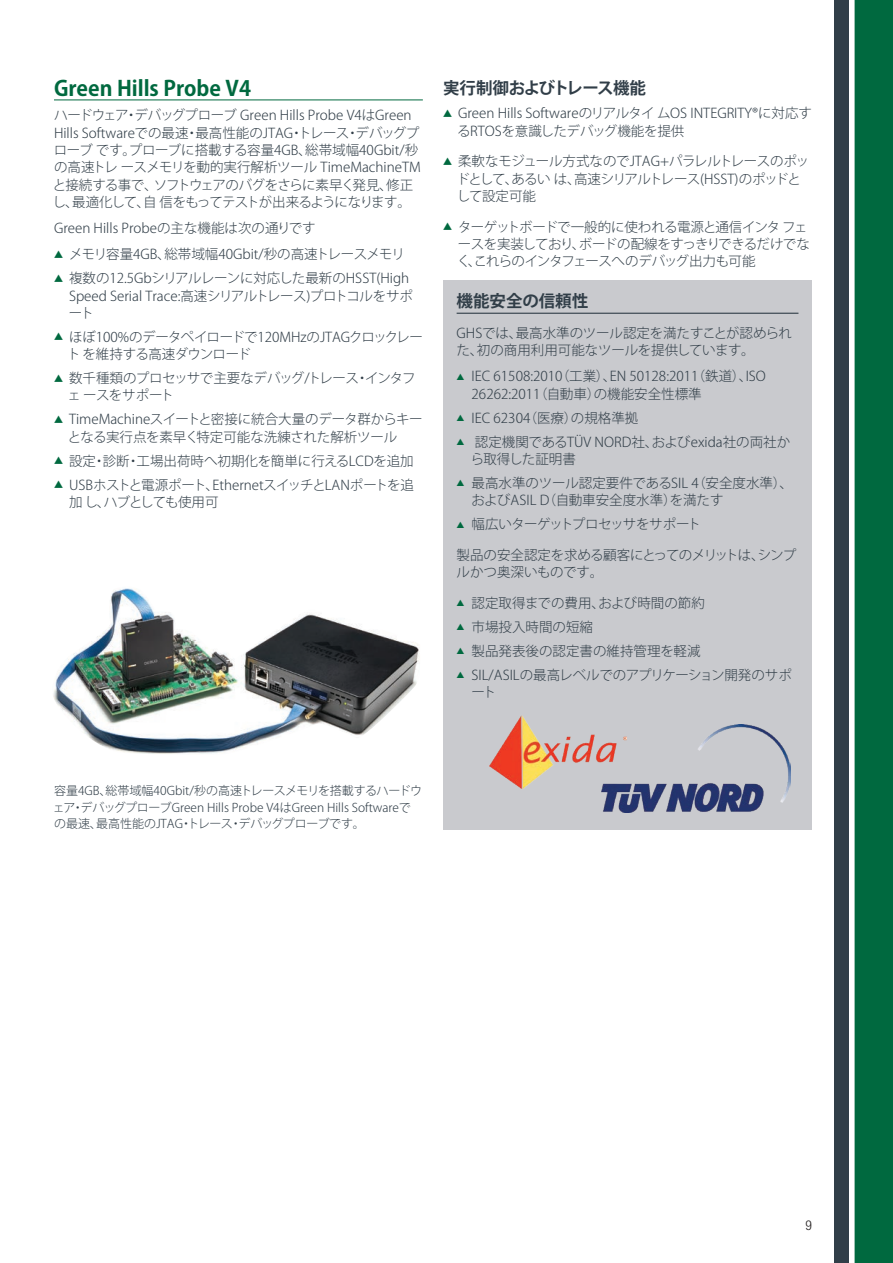
<style>
.page{position:relative;width:893px;height:1263px;background:#fff}
.page>*{position:absolute;margin:0;border:0;box-sizing:border-box;transform-origin:0 0}
.t1{font:700 21px "Koz Go Pro";color:#00693f}
.t2{font:700 16.5px "Koz Go Pro";letter-spacing:-.03em;color:#313e48}
.t3{font:700 16.5px "Koz Go Pro";letter-spacing:-.01em;color:#313e48}
.t4{font:300 13.5px/17.2px "Koz Go Std";color:#313e48}
.t5{font:300 13.5px/17.2px "Koz Go Std";letter-spacing:-.02em;color:#313e48}
.t6{font:300 13.5px/17.2px "Koz Go Std";letter-spacing:-.03em;color:#313e48}
.t7{font:300 13.5px/17.2px "Koz Go Std";letter-spacing:-.04em;color:#313e48}
.t8{font:300 condensed 13.5px "Helvetica Neue";color:#231f20}
.t9{font:300 12px/16.5px "Koz Go Std";color:#313e48}
.s1{font-weight:400;font-size:9px;color:#00693f}
.s2{color:#00693f}
</style>
<div class="page">
<div style="left:855px;top:0;width:38px;height:1263px;background:#00693f"></div>
<div style="left:834px;top:0;width:14px;height:1263px;background:#313e48"></div>
<hr style="left:54px;top:100px;width:369px;height:1px;background:#00693f">
<img style="left:53px;top:588px;width:367px;height:166px">
<div style="left:443px;top:280px;width:369px;height:550px;background:#c9cace"></div>
<hr style="left:457px;top:313px;width:341px;height:1px;background:#313e48">
<img style="left:601px;top:725px;width:189px;height:88px">
<img style="left:489px;top:715px;width:137px;height:73px">
<h1 class="t1" style="left:54px;top:75px;width:199px">Green Hills Probe V4</h1>
<p class="t4" style="left:53px;top:107px;width:370px">ハードウェア・デバッグプローブ Green Hills Probe V4はGreen Hills Softwareでの最速・最高性能のJTAG・トレース・デバッグプローブ です。プローブに搭載する容量4GB、総帯域幅40Gbit/秒の高速トレ ースメモリを動的実行解析ツール TimeMachineTMと接続する事で、ソフトウェアのバグをさらに素早く発見、修正し、最適化して、自 信をもってテストが出来るようになります。</p>
<p class="t4" style="left:54px;top:220px;width:263px">Green Hills Probeの主な機能は次の通りです</p>
<p class="t4" style="left:54px;top:246px;width:352px"><span class="s1">▲</span> メモリ容量4GB、総帯域幅40Gbit/秒の高速トレースメモリ</p>
<p class="t4" style="left:69px;top:270px;width:346px;text-indent:-15px"><span class="s1">▲</span> 複数の12.5Gbシリアルレーンに対応した最新のHSST(High<br>Speed Serial Trace:高速シリアルトレース)プロトコルをサポート</p>
<p class="t5" style="left:67px;top:328px;width:357px;text-indent:-13px"><span class="s1">▲</span> ほぼ100%のデータペイロードで120MHzのJTAGクロックレート を維持する高速ダウンロード</p>
<p class="t6" style="left:68px;top:370px;width:349px;text-indent:-14px"><span class="s1">▲</span> 数千種類のプロセッサで主要なデバッグ/トレース・インタフェ ースをサポート</p>
<p class="t4" style="left:68px;top:411px;width:356px;text-indent:-14px"><span class="s1">▲</span> TimeMachineスイートと密接に統合大量のデータ群からキーとなる実行点を素早く特定可能な洗練された解析ツール</p>
<p class="t4" style="left:54px;top:452px;width:361px"><span class="s1">▲</span> 設定・診断・工場出荷時へ初期化を簡単に行えるLCDを追加</p>
<p class="t5" style="left:69px;top:476px;width:346px;text-indent:-15px"><span class="s1">▲</span> USBホストと電源ポート、EthernetスイッチとLANポートを追加 し、ハブとしても使用可</p>
<p class="t2" style="left:443px;top:78px;width:204px">実行制御およびトレース機能</p>
<p class="t4" style="left:457px;top:105px;width:356px;text-indent:-14px"><span class="s1">▲</span> Green Hills Softwareのリアルタイ ムOS INTEGRITY®に対応するRTOSを意識したデバッグ機能を提供</p>
<p class="t6" style="left:456px;top:153px;width:354px;text-indent:-13px"><span class="s1">▲</span> 柔軟なモジュール方式なのでJTAG+パラレルトレースのポッドとして、あるい は、高速シリアルトレース(HSST)のポッドとして設定可能</p>
<p class="t7" style="left:457px;top:218px;width:354px;text-indent:-14px"><span class="s1">▲</span> ターゲットボードで一般的に使われる電源と通信インタ フェースを実装しており、ボードの配線をすっきりできるだけでなく、これらのインタフェースへのデバッグ出力も可能</p>
<p class="t3" style="left:457px;top:290px;width:133px">機能安全の信頼性</p>
<p class="t4" style="left:457px;top:324px;width:337px">GHSでは、最高水準のツール認定を満たすことが認められた、初の商用利用可能なツールを提供しています。</p>
<p class="t4" style="left:472px;top:368px;width:296px;text-indent:-15px"><span class="s2">▲</span> IEC 61508:2010（工業）、EN 50128:2011（鉄道）、ISO<br>26262:2011（自動車）の機能安全性標準</p>
<p class="t4" style="left:457px;top:409px;width:183px"><span class="s2">▲</span> IEC 62304（医療）の規格準拠</p>
<p class="t4" style="left:471px;top:433px;width:321px;text-indent:-14px"><span class="s2">▲</span> 認定機関であるTÜV NORD社、およびexida社の両社から取得した証明書</p>
<p class="t4" style="left:472px;top:474px;width:323px;text-indent:-15px"><span class="s2">▲</span> 最高水準のツール認定要件であるSIL 4（安全度水準）、およびASIL D（自動車安全度水準）を満たす</p>
<p class="t6" style="left:457px;top:516px;width:246px"><span class="s2">▲</span> 幅広いターゲットプロセッサをサポート</p>
<p class="t5" style="left:457px;top:546px;width:341px">製品の安全認定を求める顧客にとってのメリットは、シンプルかつ奥深いものです。</p>
<p class="t4" style="left:457px;top:594px;width:250px"><span class="s2">▲</span> 認定取得までの費用、および時間の節約</p>
<p class="t4" style="left:457px;top:618px;width:138px"><span class="s2">▲</span> 市場投入時間の短縮</p>
<p class="t4" style="left:457px;top:642px;width:245px"><span class="s2">▲</span> 製品発表後の認定書の維持管理を軽減</p>
<p class="t4" style="left:471px;top:666px;width:322px;text-indent:-15px"><span class="s2">▲</span> SIL/ASILの最高レベルでのアプリケーション開発のサポート</p>
<p class="t9" style="left:53px;top:783px;width:371px">容量4GB、総帯域幅40Gbit/秒の高速トレースメモリを搭載するハードウェア・デバッグプローブGreen Hills Probe V4はGreen Hills Softwareでの最速、最高性能のJTAG・トレース・デバッグプローブです。</p>
<p class="t8" style="left:805px;top:1218px;width:8px">9</p>
</div>
